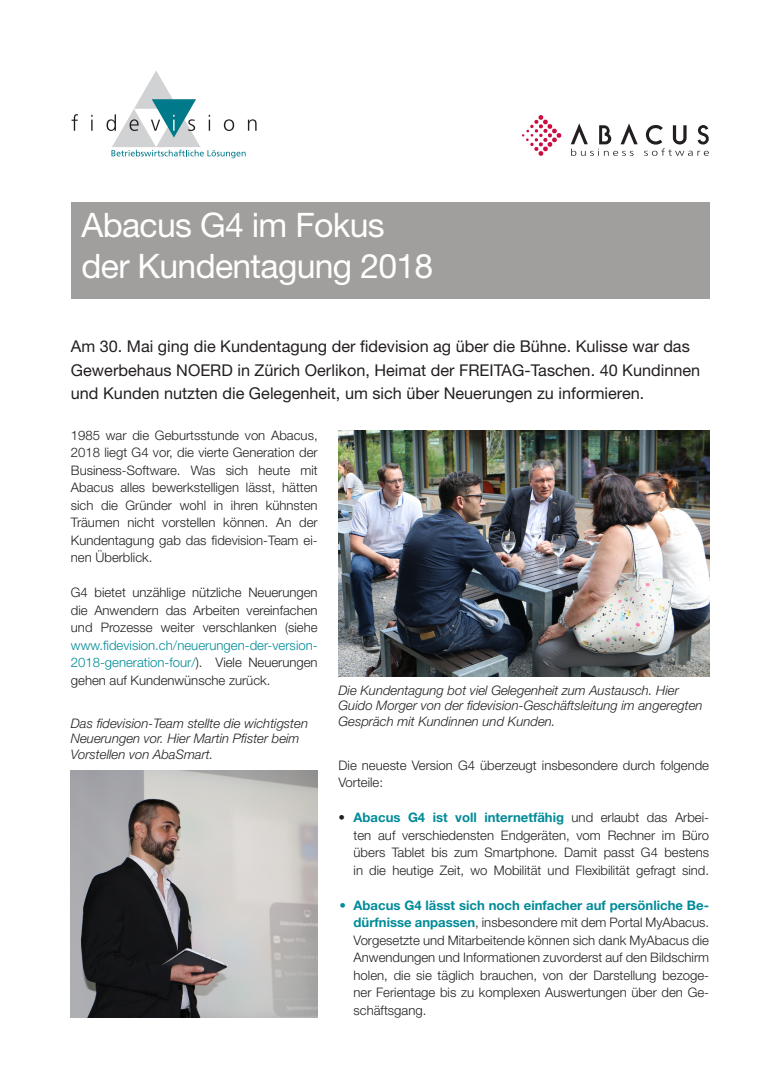
<style>
.page{position:relative;width:780px;height:1088px;background:#fff}
.page>*{position:absolute;margin:0;border:0;box-sizing:border-box;transform-origin:0 0}
.t1{font:33.75px/40.5px "Helvetica Neue LT Pro";letter-spacing:-.02em;color:#fff}
.t2{font:16.25px/23.8px "Helvetica Neue LT Pro";color:#231f20}
.t3{font:300 13.12px/17.5px "Helvetica Neue LT Pro";color:#231f20;text-align:justify}
.t4{font:italic 300 13.12px/15.8px "Helvetica Neue LT Pro";color:#231f20}
.t5{font:300 13.12px/17.5px "Helvetica Neue LT Pro";color:#008b98;text-align:justify}
.s1{color:#231f20}
.s2{font-weight:700;color:#008b98}
</style>
<div class="page">
<svg style="left:72px;top:114px;width:6px;height:17px"></svg>
<svg style="left:91px;top:115px;width:2px;height:16px"></svg>
<svg style="left:106px;top:71px;width:150px;height:87px"></svg>
<svg style="left:522px;top:115px;width:39px;height:41px"></svg>
<svg style="left:570px;top:123px;width:67px;height:33px"></svg>
<svg style="left:644px;top:125px;width:64px;height:31px"></svg>
<div style="left:71px;top:203px;width:638px;height:96px;background:#a09f9d"></div>
<img style="left:71px;top:770px;width:246px;height:247px">
<img style="left:338px;top:430px;width:371px;height:247px">
<h1 class="t1" style="left:81px;top:204px;width:353px">Abacus G4 im Fokus der Kundentagung 2018</h1>
<p class="t2" style="left:71px;top:334px;width:631px">Am 30. Mai ging die Kundentagung der fidevision ag über die Bühne. Kulisse war das<br>Gewerbehaus NOERD in Zürich Oerlikon, Heimat der FREITAG-Taschen. 40 Kundinnen und Kunden nutzten die Gelegenheit, um sich über Neuerungen zu informieren.</p>
<p class="t3" style="left:71px;top:426px;width:248px">1985 war die Geburtsstunde von Abacus, 2018 liegt G4 vor, die vierte Generation der Business-Software. Was sich heute mit Abacus alles bewerkstelligen lässt, hätten sich die Gründer wohl in ihren kühnsten Träumen nicht vorstellen können. An der Kundentagung gab das fidevision-Team ei&shy;nen Überblick.</p>
<p class="t3" style="left:71px;top:583px;width:248px">G4 bietet unzählige nützliche Neuerungen die Anwendern das Arbeiten vereinfachen und Prozesse weiter verschlanken (siehe</p>
<p class="t5" style="left:71px;top:636px;width:248px">www.fidevision.ch/neuerungen-der-version-2018-generation-four/<span class="s1">). Viele Neuerungen gehen auf Kundenwünsche zurück.</span></p>
<p class="t4" style="left:338px;top:682px;width:365px">Die Kundentagung bot viel Gelegenheit zum Austausch. Hier<br>Guido Morger von der fidevision-Geschäftsleitung im angeregten</p>
<p class="t4" style="left:71px;top:715px;width:238px">Das fidevision-Team stellte die wichtigsten</p>
<p class="t4" style="left:338px;top:713px;width:218px">Gespräch mit Kundinnen und Kunden.</p>
<p class="t4" style="left:71px;top:730px;width:230px">Neuerungen vor. Hier Martin Pfister beim<br>Vorstellen von AbaSmart.</p>
<p class="t3" style="left:338px;top:756px;width:372px">Die neueste Version G4 überzeugt insbesondere durch folgende<br>Vorteile:</p>
<p class="t3" style="left:353px;top:808px;width:357px;text-indent:-15px">• <span class="s2">Abacus G4 ist voll internetfähig</span> und erlaubt das Arbei&shy;ten auf verschiedensten Endgeräten, vom Rechner im Büro übers Tablet bis zum Smartphone. Damit passt G4 bestens in die heutige Zeit, wo Mobilität und Flexibilität gefragt sind.</p>
<p class="t3" style="left:353px;top:896px;width:357px;text-indent:-14px"><span class="s2">• Abacus G4 lässt sich noch einfacher auf persönliche Be&shy;dürfnisse anpassen</span>, insbesondere mit dem Portal MyAbacus.<br>Vorgesetzte und Mitarbeitende können sich dank MyAbacus die Anwendungen und Informationen zuvorderst auf den Bildschirm holen, die sie täglich brauchen, von der Darstellung bezoge&shy;ner Ferientage bis zu komplexen Auswertungen über den Ge&shy;schäftsgang.</p>
</div>
